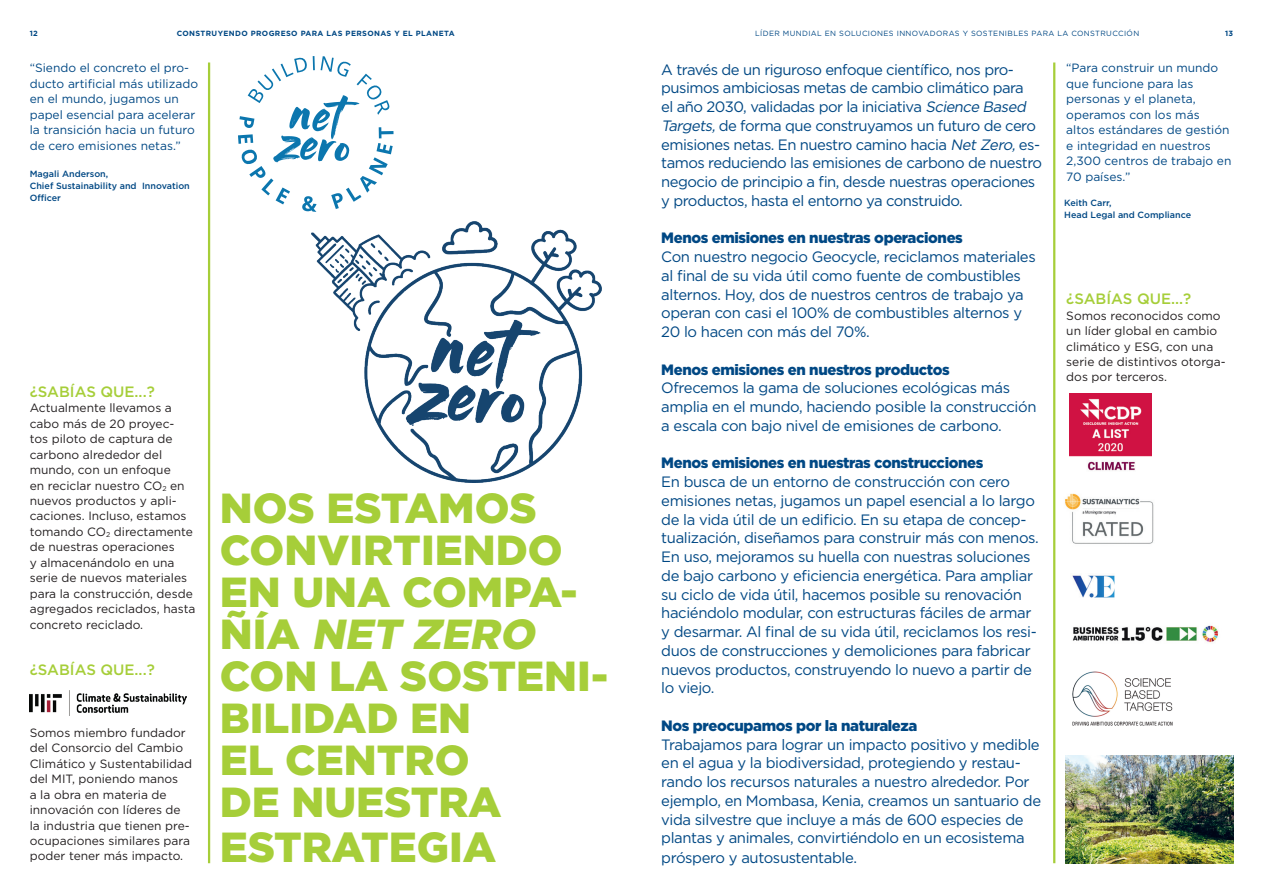
<style>
.page{position:relative;width:1263px;height:893px;background:#fff}
.page>*{position:absolute;margin:0;border:0;box-sizing:border-box;transform-origin:0 0}
.t1{font:900 42px/42.3px "Gotham";color:#a6ce39}
.t2{font:15px/18.8px "Gotham";letter-spacing:-.025em;color:#004884}
.t3{font:900 15px "Gotham";letter-spacing:-.025em;color:#004884}
.t4{font:500 15px "Gotham";color:#a6ce39}
.t5{font:12px/15.5px "Gotham";color:#231f20}
.t6{font:12px/15.5px "Gotham";color:#004884}
.t7{font:500 9px/12px "Gotham";color:#004884}
.t8{font:7.5px "Gotham";letter-spacing:.05em;color:#004884}
.t9{font:700 7.5px "Gotham";letter-spacing:.05em;color:#004884}
.s1{font-style:italic}
</style>
<div class="page">
<img style="left:30px;top:691px;width:156px;height:24px">
<img style="left:1072px;top:625px;width:146px;height:18px">
<img style="left:1072px;top:671px;width:101px;height:55px">
<img style="left:1069px;top:394px;width:82px;height:77px">
<img style="left:1065px;top:493px;width:89px;height:51px">
<img style="left:1072px;top:575px;width:43px;height:23px">
<img style="left:311px;top:222px;width:291px;height:260px">
<svg style="left:238px;top:56px;width:155px;height:156px"></svg>
<hr style="left:208px;top:63px;width:2px;height:800px;background:#a6ce39">
<hr style="left:1053px;top:63px;width:2px;height:800px;background:#a6ce39">
<img style="left:1066px;top:756px;width:167px;height:107px">
<p class="t9" style="left:30px;top:28px;width:10px">12</p>
<p class="t9" style="left:177px;top:28px;width:280px">CONSTRUYENDO PROGRESO PARA LAS PERSONAS Y EL PLANETA</p>
<p class="t8" style="left:755px;top:28px;width:385px">LÍDER MUNDIAL EN SOLUCIONES INNOVADORAS Y SOSTENIBLES PARA LA CONSTRUCCIÓN</p>
<p class="t9" style="left:1225px;top:28px;width:10px">13</p>
<p class="t2" style="left:661px;top:60px;width:382px">A través de un riguroso enfoque científico, nos pro&shy;pusimos ambiciosas metas de cambio climático para<br>el año 2030, validadas por la iniciativa <span class="s1">Science Based Targets,</span>de forma que construyamos un futuro de cero emisiones netas. En nuestro camino hacia <span class="s1">NetZero,</span>es&shy;tamos reduciendo las emisiones de carbono de nuestro negocio de principio a fin, desde nuestras operaciones y productos, hasta el entorno ya construido.</p>
<p class="t3" style="left:661px;top:228px;width:303px">Menos emisiones en nuestras operaciones</p>
<p class="t2" style="left:661px;top:247px;width:376px">Con nuestro negocio Geocycle, reciclamos materiales al final de su vida útil como fuente de combustibles alternos. Hoy, dos de nuestros centros de trabajo ya operan con casi el 100% de combustibles alternos y 20 lo hacen con más del 70%.</p>
<p class="t3" style="left:661px;top:359px;width:290px">Menos emisiones en nuestros productos</p>
<p class="t2" style="left:661px;top:378px;width:377px">Ofrecemos la gama de soluciones ecológicas más amplia en el mundo, haciendo posible la construcción a escala con bajo nivel de emisiones de carbono.</p>
<p class="t3" style="left:661px;top:453px;width:324px">Menos emisiones en nuestras construcciones</p>
<p class="t2" style="left:661px;top:472px;width:379px">En busca de un entorno de construcción con cero emisiones netas, jugamos un papel esencial a lo largo de la vida útil de un edificio. En su etapa de concep&shy;tualización, diseñamos para construir más con menos.<br>En uso, mejoramos su huella con nuestras soluciones de bajo carbono y eficiencia energética. Para ampliar su ciclo de vida útil, hacemos posible su renovación haciéndolo modular, con estructuras fáciles de armar y desarmar. Al final de su vida útil, reciclamos los resi&shy;duos de construcciones y demoliciones para fabricar nuevos productos, construyendo lo nuevo a partir de lo viejo.</p>
<p class="t3" style="left:661px;top:715px;width:257px">Nos preocupamos por la naturaleza</p>
<p class="t2" style="left:661px;top:734px;width:381px">Trabajamos para lograr un impacto positivo y medible en el agua y la biodiversidad, protegiendo y restau&shy;rando los recursos naturales a nuestro alrededor. Por ejemplo, en Mombasa, Kenia, creamos un santuario de vida silvestre que incluye a más de 600 especies de plantas y animales, convirtiéndolo en un ecosistema próspero y autosustentable.</p>
<p class="t6" style="left:1066px;top:60px;width:167px">“Para construir un mundo que funcione para las personas y el planeta, operamos con los más<br>altos estándares de gestión e integridad en nuestros<br>2,300 centros de trabajo en<br>70 países.”</p>
<p class="t6" style="left:30px;top:60px;width:170px">“Siendo el concreto el pro&shy;ducto artificial más utilizado en el mundo, jugamos un papel esencial para acelerar la transición hacia un futuro de cero emisiones netas.”</p>
<p class="t7" style="left:30px;top:168px;width:162px">Magali Anderson,<br>Chief Sustainability and Innovation<br>Officer</p>
<p class="t7" style="left:1064px;top:197px;width:128px">Keith Carr,<br>Head Legal and Compliance</p>
<p class="t4" style="left:1066px;top:289px;width:127px">¿SABÍAS QUE...?</p>
<p class="t5" style="left:1066px;top:307px;width:161px">Somos reconocidos como un líder global en cambio climático y ESG, con una serie de distintivos otorga&shy;dos por terceros.</p>
<p class="t4" style="left:30px;top:382px;width:127px">¿SABÍAS QUE...?</p>
<p class="t5" style="left:30px;top:400px;width:167px">Actualmente llevamos a cabo más de 20 proyec&shy;tos piloto de captura de carbono alrededor del mundo, con un enfoque<br>en reciclar nuestro CO<sub>2</sub> en nuevos productos y apli&shy;caciones. Incluso, estamos tomando CO<sub>2</sub> directamente de nuestras operaciones<br>y almacenándolo en una serie de nuevos materiales para la construcción, desde agregados reciclados, hasta concreto reciclado.</p>
<p class="t4" style="left:30px;top:660px;width:127px">¿SABÍAS QUE...?</p>
<h1 class="t1" style="left:220px;top:487px;width:390px">NOS ESTAMOS<br>CONVIRTIENDO<br>EN UNA COMPA-<br>Ñ ÍA <span class="s1">NET ZERO<br></span>CON LA SOSTENI-<br>BILIDAD EN<br>EL CENTRO<br>DE NUESTRA<br>ESTRATEGIA</h1>
<p class="t5" style="left:30px;top:724px;width:164px">Somos miembro fundador del Consorcio del Cambio<br>Climático y Sustentabilidad del MIT, poniendo manos<br>a la obra en materia de innovación con líderes de la industria que tienen pre&shy;ocupaciones similares para poder tener más impacto.</p>
</div>
